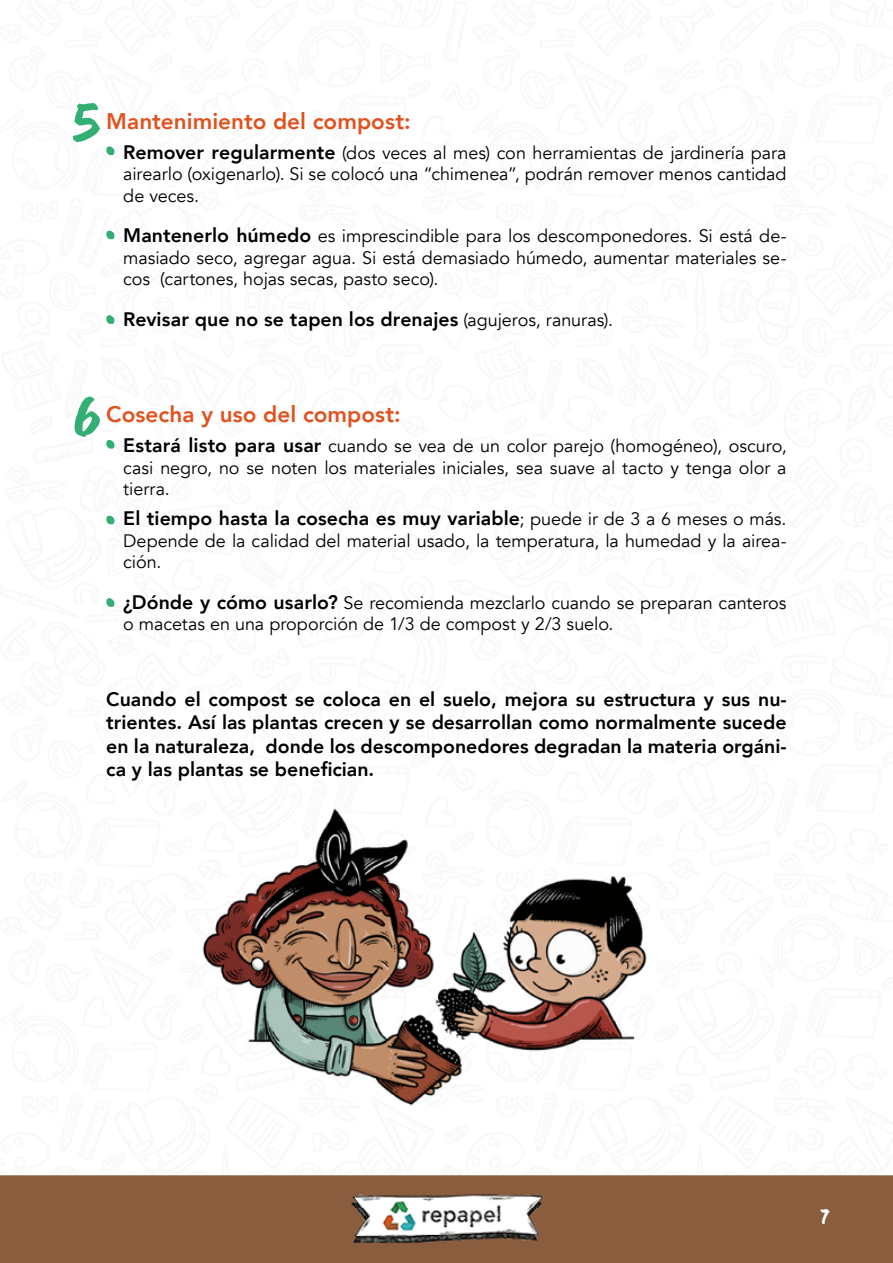
<style>
.page{position:relative;width:893px;height:1263px;background:#fff}
.page>*{position:absolute;margin:0;border:0;box-sizing:border-box;transform-origin:0 0}
.t1{font:60px "Caveat Brush";color:#34af74}
.t2{font:800 22.5px "Avenir";letter-spacing:.005em;color:#e0521e}
.t3{font:22.5px "Caveat Brush";color:#fff}
.t4{font:800 19.5px/23.4px "Avenir";color:#000;text-align:justify}
.t5{font:18px/21.6px "Avenir";letter-spacing:-.005em;color:#000;text-align:justify}
.s1{font-weight:800;font-size:19.5px}
.s2{font-weight:400;font-size:18px}
</style>
<div class="page">
<img style="left:0;top:149px;width:893px;height:1114px">
<svg style="left:106px;top:146px;width:8px;height:9px"></svg>
<svg style="left:106px;top:440px;width:8px;height:9px"></svg>
<svg style="left:106px;top:231px;width:8px;height:8px"></svg>
<svg style="left:106px;top:516px;width:8px;height:8px"></svg>
<svg style="left:106px;top:315px;width:8px;height:9px"></svg>
<svg style="left:106px;top:598px;width:8px;height:9px"></svg>
<img style="left:170px;top:759px;width:535px;height:398px">
<h1 class="t1" style="left:73px;top:88px;width:28px">5</h1>
<p class="t2" style="left:106px;top:100px;width:306px">Mantenimiento del compost:</p>
<p class="t5" style="left:123px;top:142px;width:665px"><span class="s1">Remover regularmente</span> (dos veces al mes) con herramientas de jardinería para airearlo (oxigenarlo). Si se colocó una “chimenea”, podrán remover menos cantidad de veces.</p>
<p class="t5" style="left:123px;top:226px;width:665px"><span class="s1">Mantenerlo húmedo</span> es imprescindible para los descomponedores. Si está de&shy;masiado seco, agregar agua. Si está demasiado húmedo, aumentar materiales se&shy;cos (cartones, hojas secas, pasto seco).</p>
<p class="t4" style="left:123px;top:306px;width:491px">Revisar que no se tapen los drenajes <span class="s2">(agujeros, ranuras).</span></p>
<h1 class="t1" style="left:73px;top:381px;width:30px">6</h1>
<p class="t2" style="left:106px;top:394px;width:296px">Cosecha y uso del compost:</p>
<p class="t5" style="left:123px;top:435px;width:665px"><span class="s1">Estará listo para usar</span> cuando se vea de un color parejo (homogéneo), oscuro, casi negro, no se noten los materiales iniciales, sea suave al tacto y tenga olor a tierra.</p>
<p class="t4" style="left:123px;top:505px;width:665px">El tiempo hasta la cosecha es muy variable<span class="s2">; puede ir de 3 a 6 meses o más.</span></p>
<p class="t5" style="left:123px;top:530px;width:665px">Depende de la calidad del material usado, la temperatura, la humedad y la airea&shy;ción.</p>
<p class="t5" style="left:123px;top:592px;width:665px"><span class="s1">¿Dónde y cómo usarlo?</span> Se recomienda mezclarlo cuando se preparan canteros o macetas en una proporción de 1/3 de compost y 2/3 suelo.</p>
<p class="t4" style="left:106px;top:686px;width:682px">Cuando el compost se coloca en el suelo, mejora su estructura y sus nu&shy;trientes. Así las plantas crecen y se desarrollan como normalmente sucede en la naturaleza, donde los descomponedores degradan la materia orgáni&shy;ca y las plantas se benefician.</p>
<p class="t3" style="left:821px;top:1204px;width:10px">7</p>
</div>
